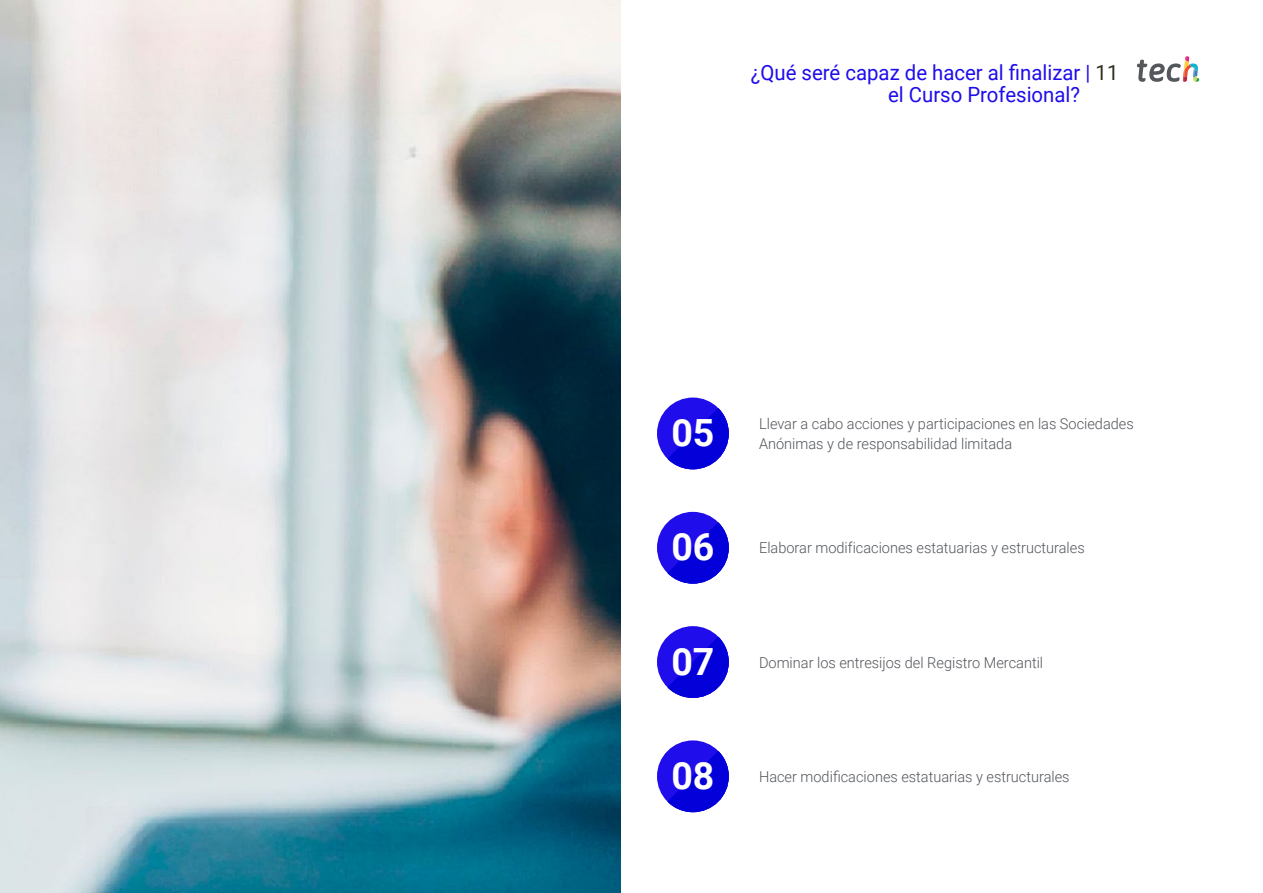
<style>
.page{position:relative;width:1263px;height:893px;background:#fff}
.page>*{position:absolute;margin:0;border:0;box-sizing:border-box;transform-origin:0 0}
.t1{font:700 37.5px "Roboto";color:#fff}
.t2{font:21px/22.5px "Roboto";color:#1f0dec}
.t3{font:300 15px "Roboto";color:#52555b}
.s1{color:#312e20}
</style>
<div class="page">
<img style="left:0;top:0;width:621px;height:893px">
<svg style="left:1137px;top:56px;width:62px;height:26px"></svg>
<div style="left:657px;top:512px;width:72px;height:72px;background:#1f0dec;border-radius:50%"></div>
<svg style="left:667px;top:522px;width:62px;height:62px"></svg>
<div style="left:657px;top:740px;width:72px;height:72px;background:#1f0dec;border-radius:50%"></div>
<svg style="left:667px;top:751px;width:62px;height:61px"></svg>
<div style="left:657px;top:626px;width:72px;height:72px;background:#1f0dec;border-radius:50%"></div>
<svg style="left:667px;top:637px;width:62px;height:61px"></svg>
<div style="left:657px;top:398px;width:72px;height:71px;background:#1f0dec;border-radius:50%"></div>
<svg style="left:667px;top:408px;width:62px;height:61px"></svg>
<h2 class="t2" style="left:888px;top:60px;width:232px;text-indent:-137px">¿Qué seré capaz de hacer al finalizar | <span class="s1">11 </span>el Curso Profesional?</h2>
<h1 class="t1" style="left:671px;top:407px;width:45px">05</h1>
<p class="t3" style="left:759px;top:413px;width:376px">Llevar a cabo acciones y participaciones en las Sociedades</p>
<p class="t3" style="left:759px;top:433px;width:255px">Anónimas y de responsabilidad limitada</p>
<h1 class="t1" style="left:671px;top:521px;width:45px">06</h1>
<p class="t3" style="left:759px;top:537px;width:327px">Elaborar modificaciones estatuarias y estructurales</p>
<h1 class="t1" style="left:671px;top:635px;width:45px">07</h1>
<p class="t3" style="left:759px;top:652px;width:286px">Dominar los entresijos del Registro Mercantil</p>
<h1 class="t1" style="left:671px;top:749px;width:45px">08</h1>
<p class="t3" style="left:759px;top:766px;width:312px">Hacer modificaciones estatuarias y estructurales</p>
</div>
